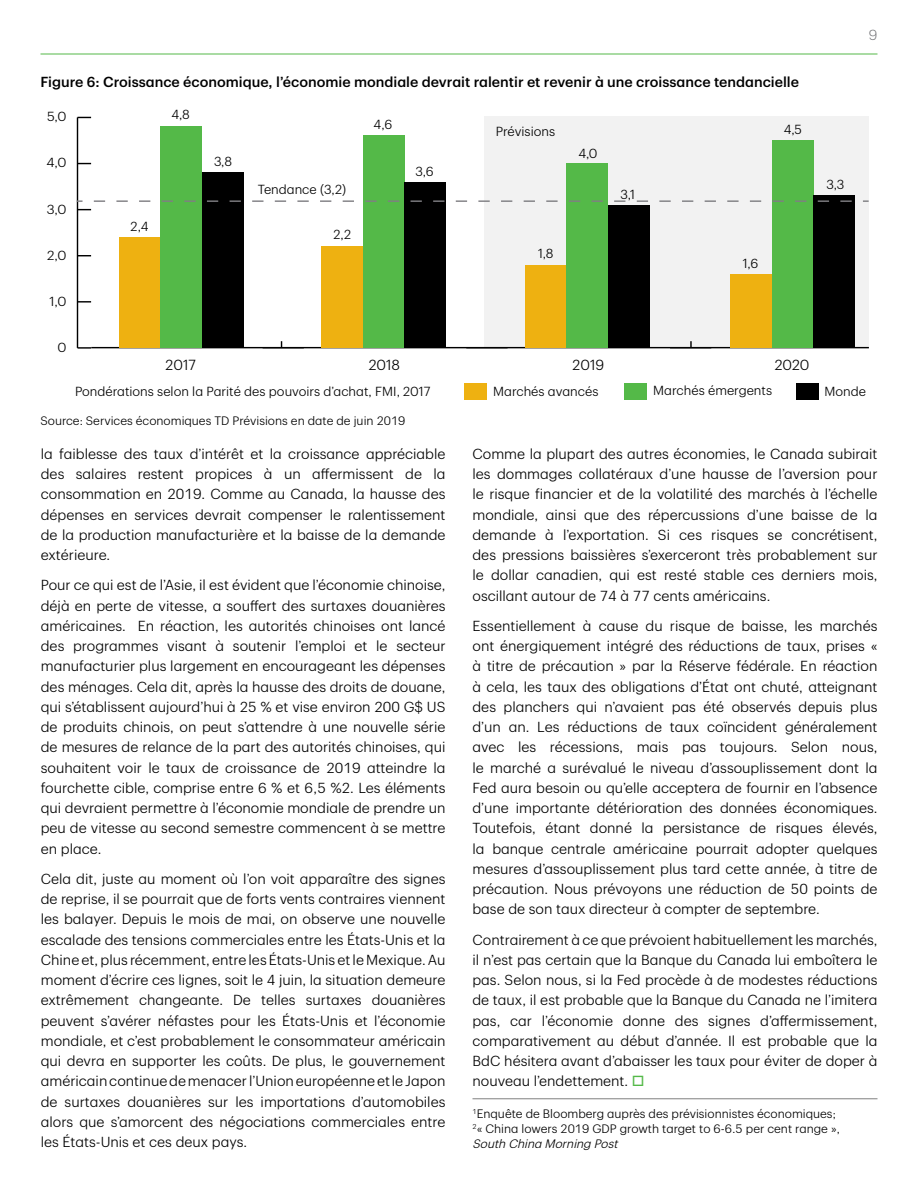
<style>
.page{position:relative;width:918px;height:1188px;background:#fff}
.page>*{position:absolute;margin:0;border:0;box-sizing:border-box;transform-origin:0 0}
.t1{font:300 14.25px/20.2px "TD Graphik";color:#000;text-align:justify}
.t2{font:500 14.25px "TD Graphik";color:#000}
.t3{font:300 14.25px "TD Graphik";color:#6d6e71}
.t4{font:300 12.9px "TD Graphik";color:#000}
.t5{font:300 12.9px "TD Graphik";color:#000;scale:1.05 1}
.t6{font:300 12px/15px "TD Graphik";color:#000}
.s1{color:#54b948}
.s2{font-style:italic}
</style>
<div class="page">
<hr style="left:40px;top:54px;width:838px;height:1px;background:#54b948">
<hr style="left:472px;top:1099px;width:406px;height:1px;background:#7f8080">
<div style="left:484px;top:116px;width:384px;height:232px;background:#f2f2f2"></div>
<hr style="left:91px;top:347px;width:778px;height:1px;background:#000">
<svg style="left:690px;top:341px;width:2px;height:6px"></svg>
<hr style="left:77px;top:117px;width:1px;height:231px;background:#000">
<svg style="left:78px;top:347px;width:13px;height:2px"></svg>
<svg style="left:78px;top:301px;width:13px;height:2px"></svg>
<svg style="left:78px;top:255px;width:13px;height:1px"></svg>
<svg style="left:78px;top:209px;width:13px;height:1px"></svg>
<svg style="left:78px;top:163px;width:13px;height:1px"></svg>
<svg style="left:78px;top:117px;width:13px;height:1px"></svg>
<div style="left:119px;top:237px;width:42px;height:111px;background:#eeb111"></div>
<div style="left:161px;top:127px;width:41px;height:221px;background:#54b948"></div>
<div style="left:202px;top:173px;width:41px;height:175px;background:#000"></div>
<hr style="left:263px;top:348px;width:41px;height:1px;background:#000">
<div style="left:322px;top:247px;width:41px;height:101px;background:#eeb111"></div>
<div style="left:363px;top:136px;width:41px;height:212px;background:#54b948"></div>
<div style="left:404px;top:182px;width:42px;height:166px;background:#000"></div>
<hr style="left:466px;top:348px;width:42px;height:1px;background:#000">
<div style="left:525px;top:265px;width:42px;height:83px;background:#eeb111"></div>
<div style="left:567px;top:164px;width:41px;height:184px;background:#54b948"></div>
<div style="left:608px;top:205px;width:41px;height:143px;background:#000"></div>
<hr style="left:670px;top:348px;width:41px;height:1px;background:#000">
<div style="left:731px;top:274px;width:41px;height:74px;background:#eeb111"></div>
<div style="left:772px;top:141px;width:41px;height:207px;background:#54b948"></div>
<div style="left:813px;top:196px;width:41px;height:152px;background:#000"></div>
<div style="left:464px;top:383px;width:23px;height:16px;background:#eeb111"></div>
<div style="left:796px;top:383px;width:23px;height:16px;background:#000"></div>
<div style="left:624px;top:383px;width:23px;height:16px;background:#54b948"></div>
<svg style="left:77px;top:200px;width:6px;height:2px"></svg>
<svg style="left:94px;top:200px;width:761px;height:2px"></svg>
<svg style="left:863px;top:200px;width:6px;height:2px"></svg>
<p class="t2" style="left:40px;top:71px;width:760px">Figure 6: Croissance économique, l’économie mondiale devrait ralentir et revenir à une croissance tendancielle</p>
<p class="t5" style="left:47px;top:107px;width:20px">5,0</p>
<p class="t5" style="left:47px;top:153px;width:21px">4,0</p>
<p class="t5" style="left:47px;top:199px;width:20px">3,0</p>
<p class="t5" style="left:47px;top:245px;width:20px">2,0</p>
<p class="t5" style="left:49px;top:292px;width:18px">1,0</p>
<p class="t5" style="left:57px;top:338px;width:10px">0</p>
<p class="t4" style="left:171px;top:105px;width:20px">4,8</p>
<p class="t4" style="left:131px;top:216px;width:19px">2,4</p>
<p class="t4" style="left:214px;top:152px;width:20px">3,8</p>
<p class="t4" style="left:258px;top:180px;width:90px">Tendance (3,2)</p>
<p class="t4" style="left:333px;top:225px;width:19px">2,2</p>
<p class="t4" style="left:374px;top:115px;width:20px">4,6</p>
<p class="t4" style="left:415px;top:161px;width:20px">3,6</p>
<p class="t4" style="left:496px;top:121px;width:61px">Prévisions</p>
<p class="t4" style="left:538px;top:244px;width:17px">1,8</p>
<p class="t4" style="left:579px;top:144px;width:21px">4,0</p>
<p class="t4" style="left:620px;top:185px;width:16px">3,1</p>
<p class="t4" style="left:784px;top:120px;width:20px">4,5</p>
<p class="t4" style="left:743px;top:254px;width:17px">1,6</p>
<p class="t1" style="left:166px;top:353px;width:32px">2017</p>
<p class="t1" style="left:369px;top:353px;width:33px">2018</p>
<p class="t1" style="left:573px;top:353px;width:33px">2019</p>
<p class="t1" style="left:775px;top:353px;width:36px">2020</p>
<p class="t4" style="left:826px;top:175px;width:20px">3,3</p>
<p class="t3" style="left:869px;top:25px;width:10px">9</p>
<p class="t4" style="left:75px;top:382px;width:357px">Pondérations selon la Parité des pouvoirs d’achat, FMI, 2017</p>
<p class="t4" style="left:493px;top:381px;width:107px">Marchés avancés</p>
<p class="t4" style="left:653px;top:381px;width:120px">Marchés émergents</p>
<p class="t4" style="left:824px;top:382px;width:43px">Monde</p>
<p class="t6" style="left:40px;top:412px;width:366px">Source: Services économiques TD Prévisions en date de juin 2019</p>
<p class="t1" style="left:41px;top:442px;width:406px">la faiblesse des taux d’intérêt et la croissance appréciable des salaires restent propices à un affermissent de la consommation en 2019. Comme au Canada, la hausse des dépenses en services devrait compenser le ralentissement de la production manufacturière et la baisse de la demande extérieure.</p>
<p class="t1" style="left:41px;top:574px;width:406px">Pour ce qui est de l’Asie, il est évident que l’économie chinoise, déjà en perte de vitesse, a souffert des surtaxes douanières américaines. En réaction, les autorités chinoises ont lancé des programmes visant à soutenir l’emploi et le secteur manufacturier plus largement en encourageant les dépenses des ménages. Cela dit, après la hausse des droits de douane, qui s’établissent aujourd’hui à 25 % et vise environ 200 G$ US de produits chinois, on peut s’attendre à une nouvelle série de mesures de relance de la part des autorités chinoises, qui souhaitent voir le taux de croissance de 2019 atteindre la fourchette cible, comprise entre 6 % et 6,5 %2. Les éléments qui devraient permettre à l’économie mondiale de prendre un peu de vitesse au second semestre commencent à se mettre en place.</p>
<p class="t1" style="left:41px;top:867px;width:406px">Cela dit, juste au moment où l’on voit apparaître des signes de reprise, il se pourrait que de forts vents contraires viennent les balayer. Depuis le mois de mai, on observe une nouvelle escalade des tensions commerciales entre les États-Unis et la Chine et, plus récemment, entre les États-Unis et le Mexique. Au moment d’écrire ces lignes, soit le 4 juin, la situation demeure extrêmement changeante. De telles surtaxes douanières peuvent s’avérer néfastes pour les États-Unis et l’économie mondiale, et c’est probablement le consommateur américain qui devra en supporter les coûts. De plus, le gouvernement américain continue de menacer l’Union européenne et le Japon de surtaxes douanières sur les importations d’automobiles alors que s’amorcent des négociations commerciales entre les États-Unis et ces deux pays.</p>
<p class="t1" style="left:473px;top:442px;width:407px">Comme la plupart des autres économies, le Canada subirait les dommages collatéraux d’une hausse de l’aversion pour le risque financier et de la volatilité des marchés à l’échelle mondiale, ainsi que des répercussions d’une baisse de la demande à l’exportation. Si ces risques se concrétisent, des pressions baissières s’exerceront très probablement sur le dollar canadien, qui est resté stable ces derniers mois, oscillant autour de 74 à 77 cents américains.</p>
<p class="t1" style="left:473px;top:614px;width:407px">Essentiellement à cause du risque de baisse, les marchés ont énergiquement intégré des réductions de taux, prises « à titre de précaution » par la Réserve fédérale. En réaction à cela, les taux des obligations d’État ont chuté, atteignant des planchers qui n’avaient pas été observés depuis plus d’un an. Les réductions de taux coïncident généralement avec les récessions, mais pas toujours. Selon nous, le marché a surévalué le niveau d’assouplissement dont la Fed aura besoin ou qu’elle acceptera de fournir en l’absence d’une importante détérioration des données économiques.<br>Toutefois, étant donné la persistance de risques élevés, la banque centrale américaine pourrait adopter quelques mesures d’assouplissement plus tard cette année, à titre de précaution. Nous prévoyons une réduction de 50 points de base de son taux directeur à compter de septembre.</p>
<p class="t1" style="left:473px;top:928px;width:407px">Contrairement à ce que prévoient habituellement les marchés, il n’est pas certain que la Banque du Canada lui emboîtera le pas. Selon nous, si la Fed procède à de modestes réductions de taux, il est probable que la Banque du Canada ne l’imitera pas, car l’économie donne des signes d’affermissement, comparativement au début d’année. Il est probable que la BdC hésitera avant d’abaisser les taux pour éviter de doper à nouveau l’endettement. <span class="s1">□</span></p>
<p class="t6" style="left:472px;top:1105px;width:369px"><sup>1</sup>Enquête de Bloomberg auprès des prévisionnistes économiques;<br><sup>2</sup>« China lowers 2019 GDP growth target to 6-6.5 per cent range »,<br><span class="s2">South China Morning Post</span></p>
</div>
